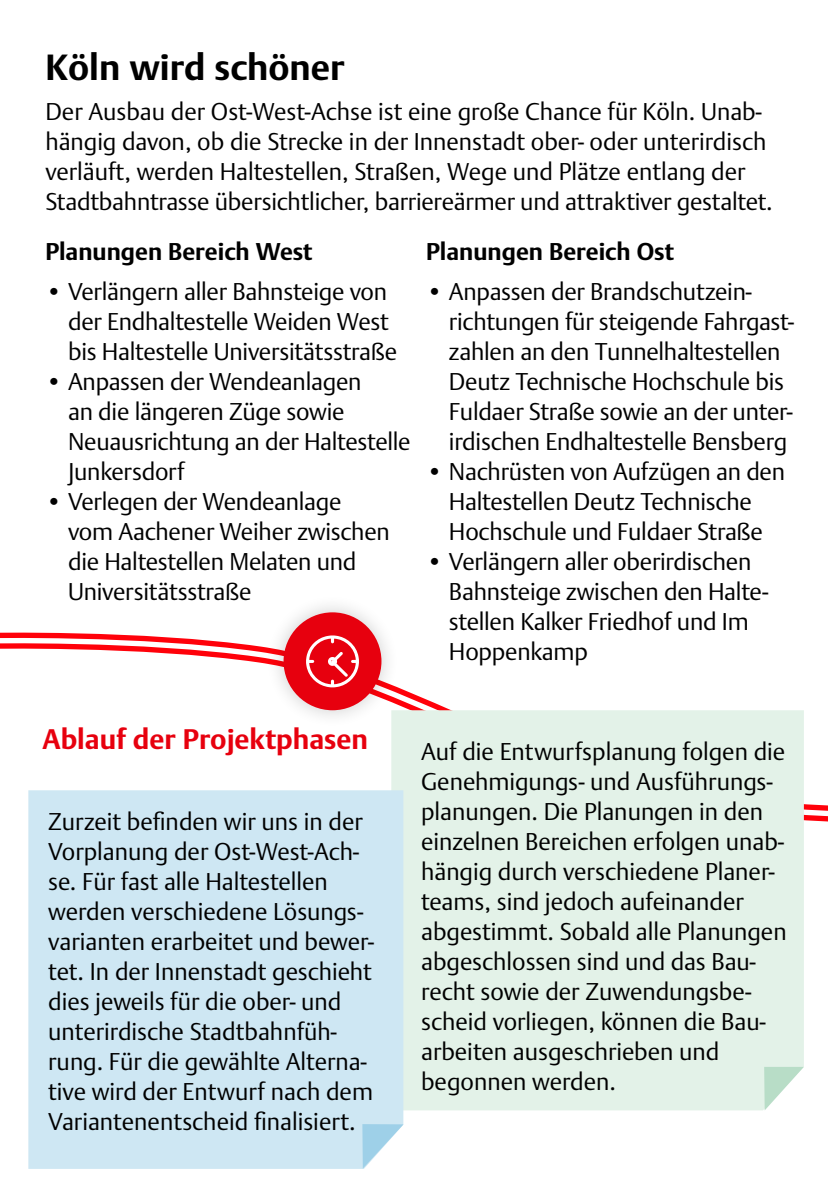
<style>
.page{position:relative;width:828px;height:1191px;background:#fff}
.page>*{position:absolute;margin:0;border:0;box-sizing:border-box;transform-origin:0 0}
.H1_Überschrift{font:700 36px "DTL Argo TOT";color:#000}
.t1{font:700 28px "DTL Argo TOT";color:#e7000e}
.Lesetext_12pt{font:300 24px/30px "DTL Argo TOT";color:#000}
.Aufzählung{font:300 24px/30px "DTL Argo TOT";letter-spacing:-.01em;color:#000}
.Lesetext_12pt-2{font:700 24px "DTL Argo TOT";color:#000}
</style>
<div class="page">
<svg style="left:0;top:632px;width:828px;height:190px"></svg>
<div style="left:391px;top:710px;width:413px;height:400px;background:#e3f2e8"></div>
<div style="left:28px;top:790px;width:375px;height:378px;background:#cee7f3"></div>
<svg style="left:362px;top:1124px;width:41px;height:44px"></svg>
<div style="left:265px;top:593px;width:135px;height:135px;background:#000;opacity:.2"></div>
<div style="left:283px;top:612px;width:98px;height:98px;background:#e7000e;border-radius:50%"></div>
<svg style="left:306px;top:635px;width:53px;height:52px"></svg>
<svg style="left:764px;top:1066px;width:40px;height:44px"></svg>
<h1 class="H1_Überschrift" style="left:45px;top:46px;width:301px">Köln wird schöner</h1>
<p class="Lesetext_12pt" style="left:45px;top:97px;width:729px">Der Ausbau der Ost-West-Achse ist eine große Chance für Köln. Unab&shy;hängig davon, ob die Strecke in der Innenstadt ober- oder unterirdisch verläuft, werden Haltestellen, Straßen, Wege und Plätze entlang der Stadtbahntrasse übersichtlicher, barriereärmer und attraktiver gestaltet.</p>
<p class="Lesetext_12pt-2" style="left:45px;top:237px;width:269px">Planungen Bereich West</p>
<p class="Aufzählung" style="left:68px;top:277px;width:331px;text-indent:-23px">• Verlängern aller Bahnsteige von der Endhaltestelle Weiden West bis Haltestelle Universitätsstraße</p>
<p class="Aufzählung" style="left:68px;top:367px;width:344px;text-indent:-23px">• Anpassen der Wendeanlagen<br>an die längeren Züge sowie<br>Neuausrichtung an der Haltestelle<br>Junkersdorf</p>
<p class="Aufzählung" style="left:68px;top:487px;width:323px;text-indent:-23px">• Verlegen der Wendeanlage vom Aachener Weiher zwischen die Haltestellen Melaten und<br>Universitätsstraße</p>
<p class="Lesetext_12pt-2" style="left:426px;top:237px;width:249px">Planungen Bereich Ost</p>
<p class="Aufzählung" style="left:449px;top:277px;width:346px;text-indent:-23px">• Anpassen der Brandschutzein&shy;richtungen für steigende Fahrgast&shy;zahlen an den Tunnelhaltestellen Deutz Technische Hochschule bis Fuldaer Straße sowie an der unter&shy;irdischen Endhaltestelle Bensberg</p>
<p class="Aufzählung" style="left:426px;top:457px;width:360px;text-align:center">• Nachrüsten von Aufzügen an den<br>Haltestellen Deutz Technische<br>Hochschule und Fuldaer Straße</p>
<p class="Aufzählung" style="left:449px;top:547px;width:321px;text-indent:-23px">• Verlängern aller oberirdischen<br>Bahnsteige zwischen den Halte&shy;stellen Kalker Friedhof und Im<br>Hoppenkamp</p>
<h2 class="t1" style="left:43px;top:722px;width:327px">Ablauf der Projektphasen</h2>
<p class="Lesetext_12pt" style="left:48px;top:807px;width:327px">Zurzeit befinden wir uns in der<br>Vorplanung der Ost-West-Ach&shy;se. Für fast alle Haltestellen werden verschiedene Lösungs&shy;varianten erarbeitet und bewer&shy;tet. In der Innenstadt geschieht dies jeweils für die ober- und unterirdische Stadtbahnfüh&shy;rung. Für die gewählte Alterna&shy;tive wird der Entwurf nach dem<br>Variantenentscheid finalisiert.</p>
<p class="Lesetext_12pt" style="left:421px;top:737px;width:367px">Auf die Entwurfsplanung folgen die<br>Genehmigungs- und Ausführungs&shy;planungen. Die Planungen in den einzelnen Bereichen erfolgen unab&shy;hängig durch verschiedene Planer&shy;teams, sind jedoch aufeinander abgestimmt. Sobald alle Planungen abgeschlossen sind und das Bau&shy;recht sowie der Zuwendungsbe&shy;scheid vorliegen, können die Bau&shy;arbeiten ausgeschrieben und begonnen werden.</p>
</div>
